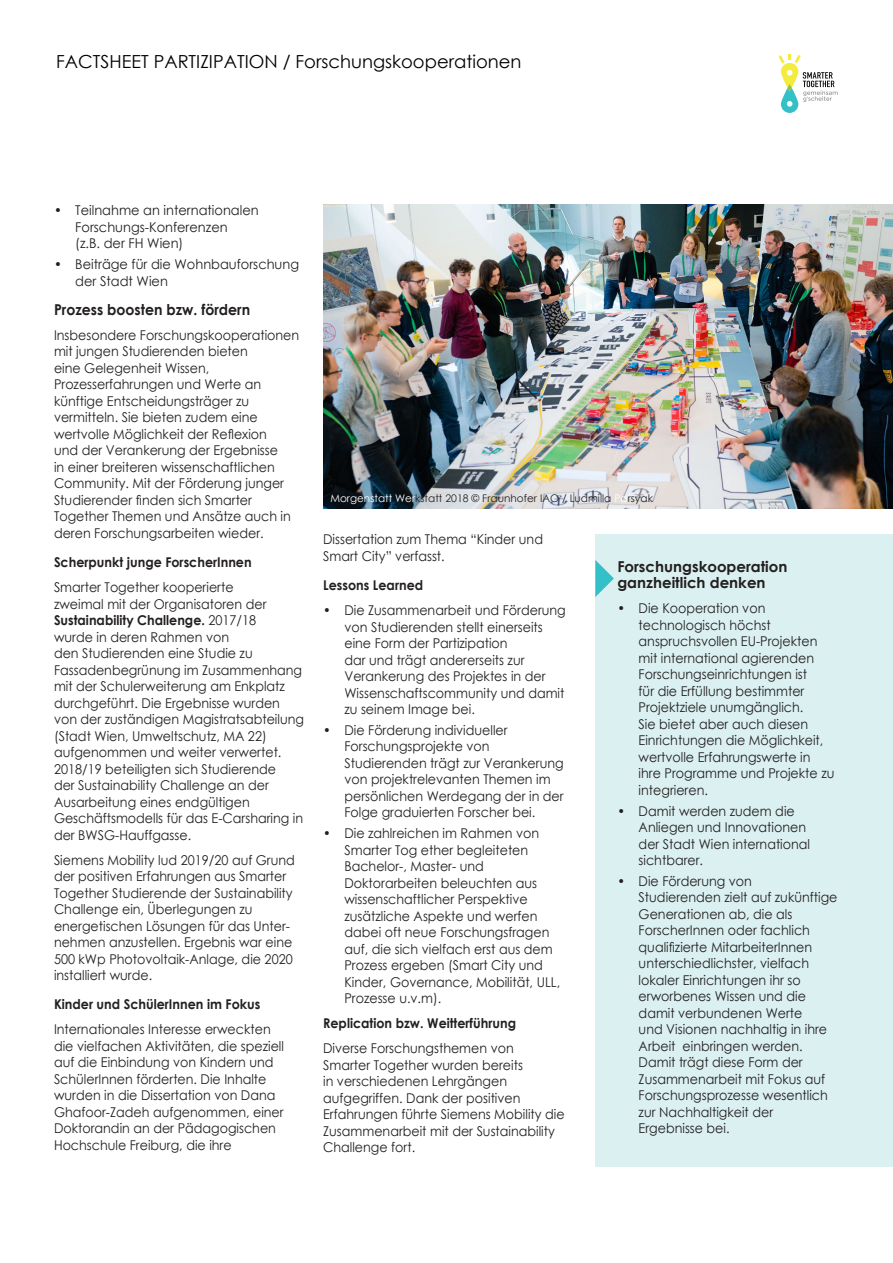
<style>
.page{position:relative;width:893px;height:1263px;background:#fff}
.page>*{position:absolute;margin:0;border:0;box-sizing:border-box;transform-origin:0 0}
.t1{font:18px "Century Gothic";color:#000}
.Zwischenüberschrift{font:700 15px/16.5px "Century Gothic";color:#231f20}
.Zwischenüberschrift-2{font:700 15px "Century Gothic";color:#231f20;scale:.94 1}
.Text{font:13.5px/16.5px "Century Gothic";color:#231f20;scale:.94 1}
.Text-2{font:13.5px/16.5px "Century Gothic";color:#231f20;scale:.96 1}
.Zwischenüberschrift-3{font:700 13.5px "Century Gothic";color:#231f20;scale:.94 1}
.Bildunterschrift{font:10.5px "Century Gothic";color:#231f20}
.s1{font-weight:700}
.s2{color:#fff}
</style>
<div class="page">
<div style="left:781px;top:63px;width:17px;height:29px;background:#f3ec3c;border-radius:9px"></div>
<svg style="left:779px;top:54px;width:22px;height:9px"></svg>
<svg style="left:781px;top:70px;width:57px;height:43px"></svg>
<img style="left:323px;top:204px;width:570px;height:304px">
<div style="left:595px;top:534px;width:298px;height:632px;background:#dbf0f1"></div>
<svg style="left:595px;top:560px;width:19px;height:37px"></svg>
<p class="t1" style="left:56px;top:48px;width:467px">FACTSHEET PARTIZIPATION / Forschungskooperationen</p>
<p class="Text-2" style="left:75px;top:202px;width:193px;text-indent:-21px">• Teilnahme an internationalen<br>Forschungs-Konferenzen<br>(z.B. der FH Wien)</p>
<p class="Text-2" style="left:75px;top:256px;width:235px;text-indent:-21px">• Beiträge für die Wohnbauforschung der Stadt Wien</p>
<p class="Zwischenüberschrift-2" style="left:54px;top:298px;width:210px">Prozess boosten bzw. fördern</p>
<p class="Text" style="left:54px;top:326px;width:262px">Insbesondere Forschungskooperationen mit jungen Studierenden bieten<br>eine Gelegenheit Wissen, Prozesserfahrungen und Werte an künftige Entscheidungsträger zu vermitteln. Sie bieten zudem eine wertvolle Möglichkeit der Reflexion<br>und der Verankerung der Ergebnisse<br>in einer breiteren wissenschaftlichen Community. Mit der Förderung junger Studierender finden sich Smarter Together Themen und Ansätze auch in deren Forschungsarbeiten wieder.</p>
<p class="Zwischenüberschrift-3" style="left:54px;top:552px;width:212px">Scherpunkt junge ForscherInnen</p>
<p class="Text" style="left:54px;top:579px;width:267px">Smarter Together kooperierte<br>zweimal mit der Organisatoren der <span class="s1">Sustainability Challenge.</span> 2017/18<br>wurde in deren Rahmen von<br>den Studierenden eine Studie zu Fassadenbegrünung im Zusammenhang mit der Schulerweiterung am Enkplatz durchgeführt. Die Ergebnisse wurden von der zuständigen Magistratsabteilung (Stadt Wien, Umweltschutz, MA 22) aufgenommen und weiter verwertet.<br>2018/19 beteiligten sich Studierende<br>der Sustainability Challenge an der Ausarbeitung eines endgültigen Geschäftsmodells für das E-Carsharing in der BWSG-Hauffgasse.</p>
<p class="Text" style="left:54px;top:851px;width:258px">Siemens Mobility lud 2019/20 auf Grund der positiven Erfahrungen aus Smarter Together Studierende der Sustainability Challenge ein, Überlegungen zu energetischen Lösungen für das Unter&shy;nehmen anzustellen. Ergebnis war eine 500 kWp Photovoltaik-Anlage, die 2020 installiert wurde.</p>
<p class="Zwischenüberschrift-3" style="left:54px;top:994px;width:221px">Kinder und SchülerInnen im Fokus</p>
<p class="Text" style="left:54px;top:1021px;width:246px">Internationales Interesse erweckten die vielfachen Aktivitäten, die speziell auf die Einbindung von Kindern und SchülerInnen förderten. Die Inhalte wurden in die Dissertation von Dana Ghafoor-Zadeh aufgenommen, einer Doktorandin an der Pädagogischen Hochschule Freiburg, die ihre</p>
<p class="Bildunterschrift" style="left:330px;top:491px;width:324px"><span class="s2">Morgenstatt Wer</span>kstatt 2018 © Fraunhofer IAO / Ludmilla <span class="s2">Pa</span>rsyak</p>
<p class="Text" style="left:323px;top:531px;width:235px">Dissertation zum Thema “Kinder und<br>Smart City” verfasst.</p>
<p class="Zwischenüberschrift-3" style="left:323px;top:575px;width:108px">Lessons Learned</p>
<p class="Text" style="left:344px;top:602px;width:237px;text-indent:-21px">• Die Zusammenarbeit und Förderung von Studierenden stellt einerseits eine Form der Partizipation<br>dar und trägt andererseits zur<br>Verankerung des Projektes in der<br>Wissenschaftscommunity und damit zu seinem Image bei.</p>
<p class="Text" style="left:344px;top:721px;width:235px;text-indent:-21px">• Die Förderung individueller<br>Forschungsprojekte von<br>Studierenden trägt zur Verankerung von projektrelevanten Themen im persönlichen Werdegang der in der<br>Folge graduierten Forscher bei.</p>
<p class="Text" style="left:344px;top:825px;width:231px;text-indent:-21px">• Die zahlreichen im Rahmen von<br>Smarter Tog ether begleiteten<br>Bachelor-, Master- und<br>Doktorarbeiten beleuchten aus wissenschaftlicher Perspektive zusätzliche Aspekte und werfen dabei oft neue Forschungsfragen auf, die sich vielfach erst aus dem<br>Prozess ergeben (Smart City und<br>Kinder, Governance, Mobilität, ULL,<br>Prozesse u.v.m).</p>
<p class="Zwischenüberschrift-3" style="left:323px;top:1013px;width:207px">Replication bzw. Weitterführung</p>
<p class="Text" style="left:323px;top:1040px;width:258px">Diverse Forschungsthemen von<br>Smarter Together wurden bereits<br>in verschiedenen Lehrgängen aufgegriffen. Dank der positiven<br>Erfahrungen führte Siemens Mobility die<br>Zusammenarbeit mit der Sustainability<br>Challenge fort.</p>
<p class="Zwischenüberschrift" style="left:617px;top:557px;width:172px">Forschungskooperation ganzheitlich denken</p>
<p class="Text" style="left:639px;top:600px;width:210px;text-indent:-21px">• Die Kooperation von technologisch höchst anspruchsvollen EU-Projekten mit international agierenden<br>Forschungseinrichtungen ist<br>für die Erfüllung bestimmter<br>Projektziele unumgänglich.<br>Sie bietet aber auch diesen<br>Einrichtungen die Möglichkeit, wertvolle Erfahrungswerte in ihre Programme und Projekte zu integrieren.</p>
<p class="Text" style="left:639px;top:802px;width:184px;text-indent:-21px">• Damit werden zudem die<br>Anliegen und Innovationen der Stadt Wien international sichtbarer.</p>
<p class="Text" style="left:639px;top:872px;width:213px;text-indent:-21px">• Die Förderung von<br>Studierenden zielt auf zukünftige<br>Generationen ab, die als<br>ForscherInnen oder fachlich qualifizierte MitarbeiterInnen unterschiedlichster, vielfach lokaler Einrichtungen ihr so erworbenes Wissen und die damit verbundenen Werte<br>und Visionen nachhaltig in ihre<br>Arbeit einbringen werden.<br>Damit trägt diese Form der<br>Zusammenarbeit mit Fokus auf<br>Forschungsprozesse wesentlich zur Nachhaltigkeit der<br>Ergebnisse bei.</p>
</div>
